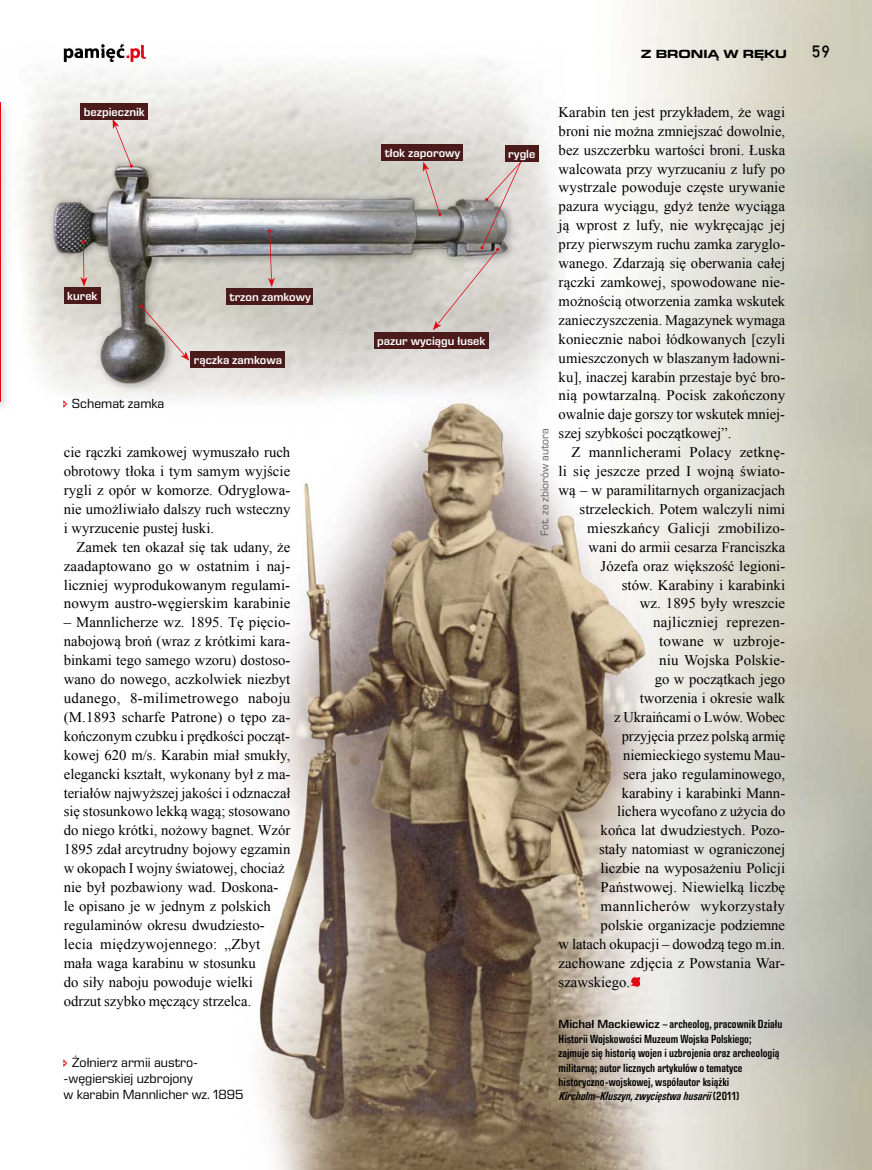
<style>
.page{position:relative;width:872px;height:1170px;background:#fff}
.page>*{position:absolute;margin:0;border:0;box-sizing:border-box;transform-origin:0 0}
.t1{font:14.7px/18.9px "Times New Roman";color:#000;text-align:justify}
.t2{font:14.7px "Times New Roman";letter-spacing:.025em;color:#000}
.t3{font:14.7px "Times New Roman";letter-spacing:.02em;color:#000}
.t4{font:13.5px/16.2px "Eurostile Next LT Pro";color:#000}
.t5{font:600 condensed 12px/14.4px "Eurostile Next LT Pro";color:#000}
.t6{font:600 12px "Eurostile Next LT Pro";color:#fff}
.t7{font:700 expanded 12px "Eurostile Next LT Pro";color:#000}
.t8{font:12px "Copystruct Normal";color:#000}
.t9{font:11.25px "Eurostile Next LT Pro";color:#646363}
.s1{font-stretch:normal}
.s2{font-style:italic}
</style>
<div class="page">
<img style="left:20px;top:48px;width:443px;height:130px">
<img style="left:463px;top:61px;width:102px;height:323px">
<img style="left:19px;top:178px;width:444px;height:158px">
<img style="left:30px;top:336px;width:230px;height:63px">
<img style="left:260px;top:336px;width:203px;height:48px">
<img style="left:0;top:105px;width:7px;height:303px">
<hr style="left:0;top:102px;width:1px;height:299px;background:#e30613">
<img style="left:550px;top:384px;width:184px;height:785px">
<img style="left:258px;top:441px;width:292px;height:728px">
<img style="left:216px;top:384px;width:349px;height:57px">
<svg style="left:64px;top:43px;width:82px;height:19px"></svg>
<svg style="left:630px;top:976px;width:10px;height:10px"></svg>
<svg style="left:113px;top:120px;width:20px;height:48px"></svg>
<svg style="left:268px;top:229px;width:7px;height:58px"></svg>
<svg style="left:140px;top:304px;width:49px;height:57px;background:#a79d95"></svg>
<svg style="left:80px;top:240px;width:7px;height:46px"></svg>
<div style="left:81px;top:103px;width:67px;height:17px;background:#4b1a1a"></div>
<div style="left:226px;top:288px;width:86px;height:16px;background:#4b1a1a"></div>
<div style="left:374px;top:332px;width:114px;height:16px;background:#4b1a1a"></div>
<div style="left:191px;top:351px;width:94px;height:16px;background:#4b1a1a"></div>
<div style="left:382px;top:144px;width:81px;height:17px;background:#4b1a1a"></div>
<div style="left:64px;top:287px;width:37px;height:17px;background:#4b1a1a"></div>
<svg style="left:423px;top:161px;width:98px;height:169px;background:#bfb9b4"></svg>
<div style="left:505px;top:145px;width:33px;height:17px;background:#4b1a1a"></div>
<p class="t6" style="left:84px;top:105px;width:63px">bezpiecznik</p>
<p class="t6" style="left:67px;top:289px;width:32px">kurek</p>
<p class="t4" style="left:72px;top:395px;width:94px">Schemat zamka</p>
<p class="t6" style="left:229px;top:290px;width:83px">trzon zamkowy</p>
<p class="t6" style="left:194px;top:353px;width:90px">rączka zamkowa</p>
<p class="t1" style="left:64px;top:442px;width:228px">cie rączki zamkowej wymuszało ruch obrotowy tłoka i tym samym wyjście rygli z opór w komorze. Odryglowa&shy;nie umożliwiało dalszy ruch wsteczny i wyrzucenie pustej łuski.</p>
<p class="t1" style="left:64px;top:537px;width:228px;text-indent:13px">Zamek ten okazał się tak udany, że zaadaptowano go w ostatnim i naj&shy;liczniej wyprodukowanym regulami&shy;nowym austro-węgierskim karabinie</p>
<p class="t1" style="left:64px;top:612px;width:228px;text-align:left">– Mannlicherze wz. 1895. Tę pięcio&shy;nabojową broń (wraz z krótkimi kara&shy;binkami tego samego wzoru) dostoso&shy;wano do nowego, aczkolwiek niezbyt udanego, 8-milimetrowego naboju (M.1893 scharfe Patrone) o tępo za&shy;kończonym czubku i prędkości począt&shy;kowej 620 m/s. Karabin miał smukły, elegancki kształt, wykonany był z ma&shy;teriałów najwyższej jakości i odznaczał się stosunkowo lekką wagą; stosowano do niego krótki, nożowy bagnet. Wzór 1895 zdał arcytrudny bojowy egzamin w okopach I wojny światowej, chociaż nie był pozbawiony wad. Doskona&shy;le opisano je w jednym z polskich regulaminów okresu dwudziesto&shy;lecia międzywojennego: „Zbyt mała waga karabinu w stosunku<br>do siły naboju powoduje wielki odrzut szybko męczący strzelca.</p>
<p class="t4" style="left:63px;top:1054px;width:182px;text-indent:9px">Żołnierz armii austro--węgierskiej uzbrojony<br>w karabin Mannlicher wz. 1895</p>
<p class="t6" style="left:385px;top:147px;width:77px">tłok zaporowy</p>
<p class="t6" style="left:377px;top:334px;width:110px">pazur wyciągu łusek</p>
<p class="t7" style="left:641px;top:47px;width:147px">Z BRONIĄ W RĘKU</p>
<p class="t8" style="left:813px;top:44px;width:18px">59</p>
<p class="t6" style="left:508px;top:147px;width:29px">rygle</p>
<p class="t9" style="left:538px;top:536px;width:109px;rotate:-90deg">Fot. ze zbiorów autora</p>
<p class="t1" style="left:558px;top:102px;width:228px">Karabin ten jest przykładem, że wagi broni nie można zmniejszać dowolnie, bez uszczerbku wartości broni. Łuska walcowata przy wyrzucaniu z lufy po wystrzale powoduje częste urywanie pazura wyciągu, gdyż tenże wyciąga ją wprost z lufy, nie wykręcając jej przy pierwszym ruchu zamka zaryglo&shy;wanego. Zdarzają się oberwania całej rączki zamkowej, spowodowane nie&shy;możnością otworzenia zamka wskutek zanieczyszczenia. Magazynek wymaga koniecznie naboi łódkowanych [czyli umieszczonych w blaszanym ładowni&shy;ku], inaczej karabin przestaje być bro&shy;nią powtarzalną. Pocisk zakończony owalnie daje gorszy tor wskutek mniej&shy;szej szybkości początkowej”.</p>
<p class="t1" style="left:571px;top:442px;width:215px">Z mannlicherami Polacy zetknę-</p>
<p class="t1" style="left:558px;top:461px;width:228px">li się jeszcze przed I wojną świato-</p>
<p class="t1" style="left:558px;top:480px;width:228px">wą – w paramilitarnych organizacjach</p>
<p class="t1" style="left:579px;top:499px;width:207px">strzeleckich. Potem walczyli nimi</p>
<p class="t1" style="left:587px;top:518px;width:199px">mieszkańcy Galicji zmobilizo-</p>
<p class="t1" style="left:588px;top:537px;width:198px">wani do armii cesarza Franciszka</p>
<p class="t1" style="left:600px;top:556px;width:186px">Józefa oraz większość legioni-</p>
<p class="t1" style="left:621px;top:575px;width:165px">stów. Karabiny i karabinki</p>
<p class="t1" style="left:639px;top:594px;width:147px">wz. 1895 były wreszcie</p>
<p class="t1" style="left:653px;top:612px;width:134px">najliczniej reprezen-</p>
<p class="t3" style="left:659px;top:631px;width:128px">towane w uzbroje-</p>
<p class="t1" style="left:659px;top:650px;width:127px">niu Wojska Polskie-</p>
<p class="t1" style="left:654px;top:669px;width:132px">go w początkach jego</p>
<p class="t1" style="left:639px;top:688px;width:147px">tworzenia i okresie walk</p>
<p class="t1" style="left:614px;top:707px;width:173px">z Ukraińcami o Lwów. Wobec</p>
<p class="t1" style="left:621px;top:726px;width:165px">przyjęcia przez polską armię</p>
<p class="t1" style="left:623px;top:745px;width:164px">niemieckiego systemu Mau-</p>
<p class="t1" style="left:623px;top:764px;width:164px">sera jako regulaminowego,</p>
<p class="t1" style="left:621px;top:783px;width:165px">karabiny i karabinki Mann-</p>
<p class="t1" style="left:617px;top:801px;width:170px">lichera wycofano z użycia do</p>
<p class="t1" style="left:600px;top:820px;width:186px">końca lat dwudziestych. Pozo-</p>
<p class="t1" style="left:599px;top:839px;width:188px">stały natomiast w ograniczonej</p>
<p class="t1" style="left:600px;top:858px;width:186px">liczbie na wyposażeniu Policji</p>
<p class="t1" style="left:600px;top:877px;width:186px">Państwowej. Niewielką liczbę</p>
<p class="t2" style="left:600px;top:896px;width:186px">mannlicherów wykorzystały</p>
<p class="t1" style="left:600px;top:915px;width:186px">polskie organizacje podziemne</p>
<p class="t1" style="left:558px;top:934px;width:228px">w latach okupacji – dowodzą tego m.in.</p>
<p class="t1" style="left:558px;top:953px;width:228px">zachowane zdjęcia z Powstania War-</p>
<p class="t1" style="left:558px;top:972px;width:73px">szawskiego.</p>
<p class="t5" style="left:558px;top:1017px;width:225px"><span class="s1">Michał Mackiewicz</span> – archeolog, pracownik Działu Historii Wojskowości Muzeum Wojska Polskiego; zajmuje się historią wojen i uzbrojenia oraz archeologią militarną; autor licznych artykułów o tematyce historyczno-wojskowej, współautor książki <span class="s2">Kircholm–Kłuszyn,zwycięstwahusarii</span>( 2 0 1 1 )</p>
</div>
